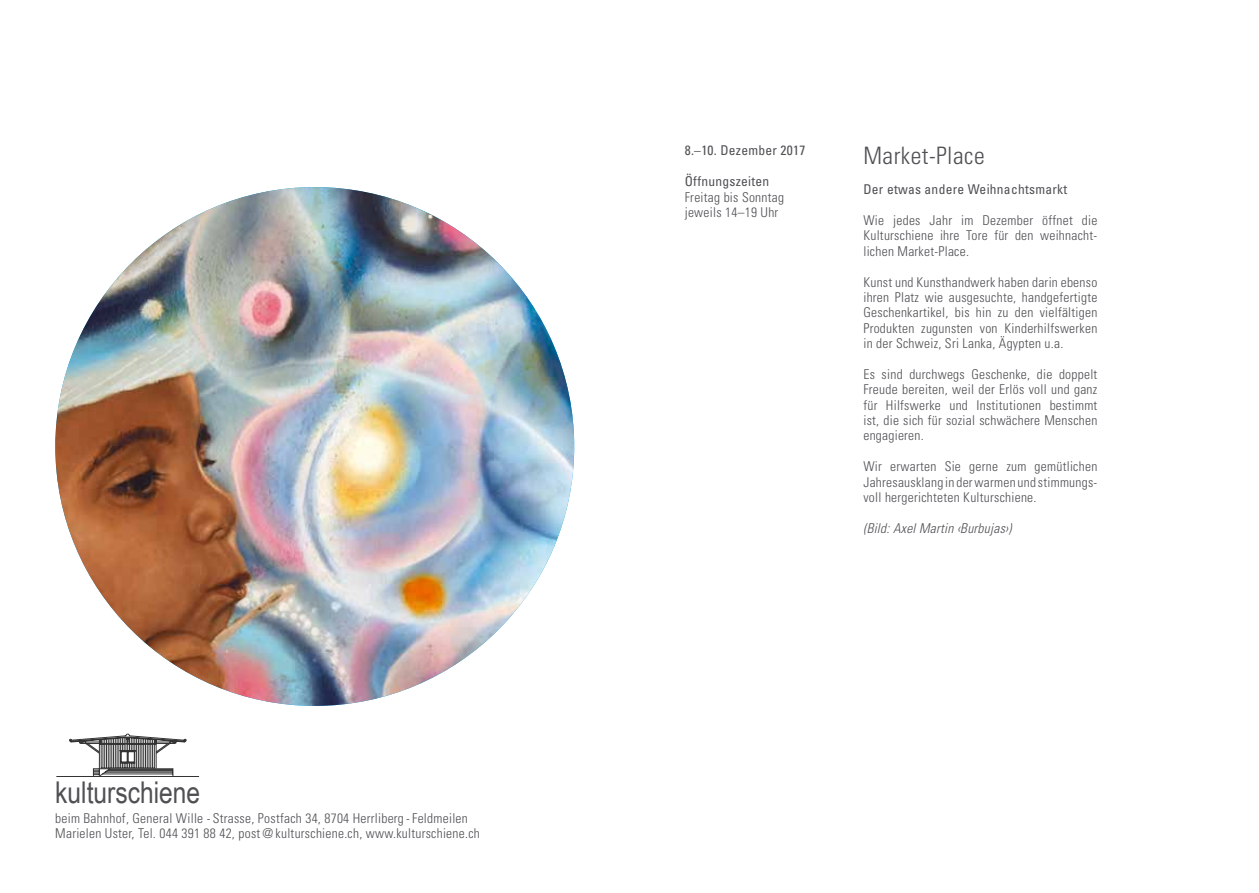
<style>
.page{position:relative;width:1259px;height:893px;background:#fff}
.page>*{position:absolute;margin:0;border:0;box-sizing:border-box;transform-origin:0 0}
.t1{font:30px "Arial Narrow";color:#504f53}
.t2{font:300 condensed 24px "Univers";letter-spacing:.02em;color:#504f53}
.t3{font:300 condensed 13.5px/15.5px "Univers";letter-spacing:.02em;color:#504f53;text-align:justify}
.t4{font:condensed 13.5px "Univers";letter-spacing:.02em;color:#504f53}
.t5{font:italic 300 condensed 13.5px "Univers";letter-spacing:.02em;color:#504f53}
</style>
<div class="page">
<img style="left:55px;top:187px;width:519px;height:519px;border-radius:259px">
<svg style="left:56px;top:734px;width:143px;height:43px"></svg>
<h1 class="t1" style="left:55px;top:775px;width:146px">kulturschiene</h1>
<p class="t3" style="left:55px;top:810px;width:426px;line-height:15px">beim Bahnhof, General Wille - Strasse, Postfach 34, 8704 Herrliberg -Feldmeilen<br>Marielen Uster, Tel. 044 391 88 42, post @ kulturschiene.ch, www.kulturschiene.ch</p>
<p class="t4" style="left:685px;top:142px;width:122px">8.–10. Dezember 2017</p>
<p class="t4" style="left:685px;top:173px;width:86px">Öffnungszeiten</p>
<p class="t3" style="left:685px;top:189px;width:101px">Freitag bis Sonntag jeweils 14–19 Uhr</p>
<h2 class="t2" style="left:863px;top:141px;width:123px">Market-Place</h2>
<p class="t4" style="left:863px;top:181px;width:205px">Der etwas andere Weihnachtsmarkt</p>
<p class="t3" style="left:863px;top:213px;width:235px">Wie jedes Jahr im Dezember öffnet die Kulturschiene ihre Tore für den weihnacht&shy;lichen Market-Place.</p>
<p class="t3" style="left:863px;top:274px;width:235px">Kunst und Kunsthandwerk haben darin ebenso ihren Platz wie ausgesuchte, handgefertigte Geschenkartikel, bis hin zu den vielfältigen Produkten zugunsten von Kinderhilfswerken in der Schweiz, Sri Lanka, Ägypten u.a.</p>
<p class="t3" style="left:863px;top:366px;width:235px">Es sind durchwegs Geschenke, die doppelt Freude bereiten, weil der Erlös voll und ganz für Hilfswerke und Institutionen bestimmt ist, die sich für sozial schwächere Menschen engagieren.</p>
<p class="t3" style="left:863px;top:459px;width:235px">Wir erwarten Sie gerne zum gemütlichen Jahresausklang in der warmen und stimmungs&shy;voll hergerichteten Kulturschiene.</p>
<p class="t5" style="left:863px;top:520px;width:150px">(Bild: Axel Martin ‹Burbujas›)</p>
</div>
